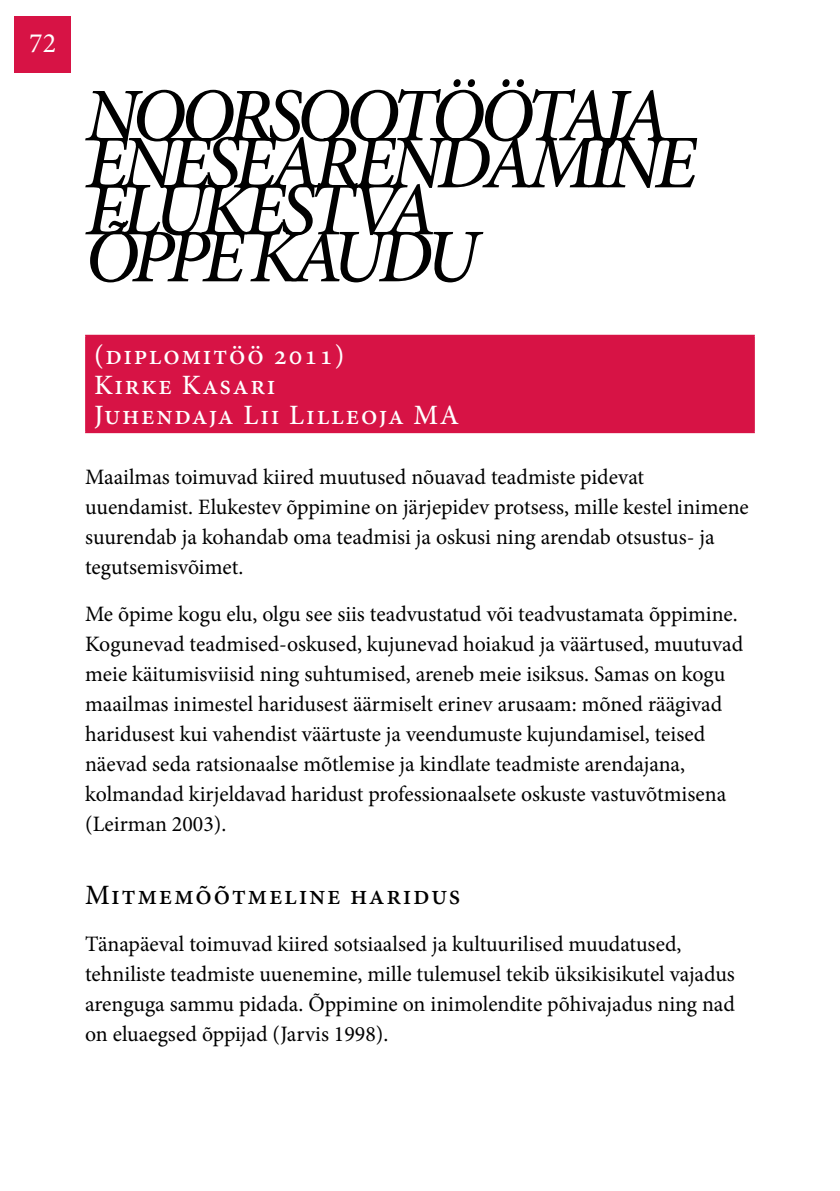
<style>
.page{position:relative;width:840px;height:1191px;background:#fff}
.page>*{position:absolute;margin:0;border:0;box-sizing:border-box;transform-origin:0 0}
.t1{font:italic 500 76px "Minion Pro";letter-spacing:-.08em;color:#000}
.t2{font:500 28px/30px "Minion Pro";letter-spacing:.06em;color:#fff}
.t3{font:500 28px "Minion Pro";letter-spacing:.06em;color:#000}
.t4{font:28px "Minion Pro";color:#fff}
.t5{font:22px/30px "Minion Pro";color:#000}
</style>
<div class="page">
<div style="left:14px;top:17px;width:57px;height:56px;background:#d71345"></div>
<div style="left:86px;top:336px;width:667px;height:96px;background:#d71345"></div>
<hr style="left:85px;top:335px;width:669px;height:2px;background:#d71345">
<hr style="left:85px;top:337px;width:2px;height:94px;background:#d71345">
<hr style="left:752px;top:337px;width:2px;height:94px;background:#d71345">
<hr style="left:85px;top:431px;width:669px;height:2px;background:#d71345">
<p class="t4" style="left:29px;top:25px;width:28px">72</p>
<h1 class="t1" style="left:85px;top:64px;width:512px">NOORSOOTÖÖTAJA</h1>
<h1 class="t1" style="left:85px;top:111px;width:613px">ENESEA RENDAMINE</h1>
<h1 class="t1" style="left:85px;top:158px;width:351px">ELUKESTVA</h1>
<h1 class="t1" style="left:85px;top:205px;width:391px">ÕPPE KAUDU</h1>
<p class="t2" style="left:94px;top:340px;width:366px">(diplomitöö 2011)<br>Kirke Kasari<br>Juhendaja Lii Lilleoja MA</p>
<p class="t5" style="left:85px;top:461px;width:665px">Maailmas toimuvad kiired muutused nõuavad teadmiste pidevat uuendamist. Elukestev õppimine on järjepidev protsess, mille kestel inimene suurendab ja kohandab oma teadmisi ja oskusi ning arendab otsustus- ja tegutsemisvõimet.</p>
<p class="t5" style="left:85px;top:598px;width:659px">Me õpime kogu elu, olgu see siis teadvustatud või teadvustamata õppimine.<br>Kogunevad teadmised‑oskused, kujunevad hoiakud ja väärtused, muutuvad meie käitumisviisid ning suhtumised, areneb meie isiksus. Samas on kogu maailmas inimestel haridusest äärmiselt erinev arusaam: mõned räägivad haridusest kui vahendist väärtuste ja veendumuste kujundamisel, teised näevad seda ratsionaalse mõtlemise ja kindlate teadmiste arendajana, kolmandad kirjeldavad haridust professionaalsete oskuste vastuvõtmisena (Leirman 2003).</p>
<p class="t3" style="left:85px;top:876px;width:376px">Mitmemõõtmeline haridus</p>
<p class="t5" style="left:85px;top:929px;width:651px">Tänapäeval toimuvad kiired sotsiaalsed ja kultuurilised muudatused, tehniliste teadmiste uuenemine, mille tulemusel tekib üksikisikutel vajadus arenguga sammu pidada. Õppimine on inimolendite põhivajadus ning nad on eluaegsed õppijad (Jarvis 1998).</p>
</div>
